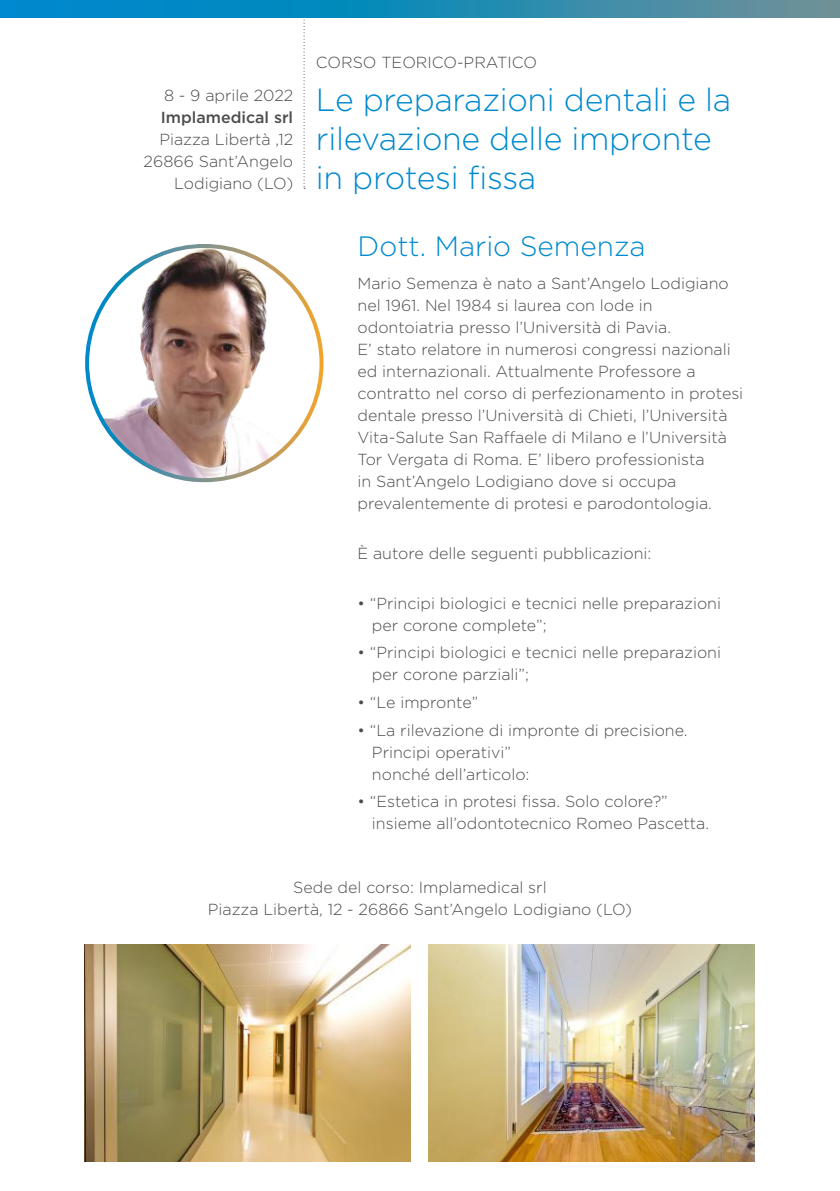
<style>
.page{position:relative;width:840px;height:1191px;background:#fff}
.page>*{position:absolute;margin:0;border:0;box-sizing:border-box;transform-origin:0 0}
.t1{font:300 32px/39px "Gotham";letter-spacing:-.01em;color:#0089cf}
.t2{font:300 28px "Gotham";color:#0089cf}
.t3{font:300 16px/22px "Gotham";color:#4e4b4c}
.t4{font:500 16px "Gotham";color:#4e4b4c}
</style>
<div class="page">
<svg style="left:303px;top:17px;width:2px;height:172px"></svg>
<svg style="left:0;top:0;width:839px;height:17px;background:#228bb4"></svg>
<img style="left:97px;top:244px;width:226px;height:238px">
<img style="left:428px;top:944px;width:325px;height:217px">
<img style="left:84px;top:944px;width:326px;height:217px">
<p class="t3" style="left:164px;top:84px;width:131px">8 - 9 aprile 2022</p>
<p class="t4" style="left:161px;top:107px;width:134px">Implamedical srl</p>
<p class="t3" style="left:143px;top:128px;width:151px;text-align:right">Piazza Libertà ,12<br>26866 Sant’Angelo<br>Lodigiano (LO)</p>
<p class="t3" style="left:316px;top:51px;width:222px">CORSO TEORICO-PRATICO</p>
<h1 class="t1" style="left:316px;top:79px;width:416px">Le preparazioni dentali e la rilevazione delle impronte in protesi fissa</h1>
<h2 class="t2" style="left:357px;top:228px;width:289px">Dott. Mario Semenza</h2>
<p class="t3" style="left:357px;top:272px;width:387px">Mario Semenza è nato a Sant’Angelo Lodigiano nel 1961. Nel 1984 si laurea con lode in odontoiatria presso l’Università di Pavia.<br>E’ stato relatore in numerosi congressi nazionali ed internazionali. Attualmente Professore a contratto nel corso di perfezionamento in protesi dentale presso l’Università di Chieti, l’Università Vita-Salute San Raffaele di Milano e l’Università Tor Vergata di Roma. E’ libero professionista<br>in Sant’Angelo Lodigiano dove si occupa prevalentemente di protesi e parodontologia.</p>
<p class="t3" style="left:357px;top:542px;width:295px">È autore delle seguenti pubblicazioni:</p>
<p class="t3" style="left:372px;top:591px;width:350px;text-indent:-14px">• “Principi biologici e tecnici nelle preparazioni per corone complete”;</p>
<p class="t3" style="left:372px;top:641px;width:350px;text-indent:-14px">• “Principi biologici e tecnici nelle preparazioni per corone parziali”;</p>
<p class="t3" style="left:357px;top:691px;width:122px">• “Le impronte”</p>
<p class="t3" style="left:372px;top:718px;width:317px;text-indent:-14px">• “La rilevazione di impronte di precisione.<br>Principi operativi”<br>nonché dell’articolo:</p>
<p class="t3" style="left:372px;top:790px;width:338px;text-indent:-14px">• “Estetica in protesi fissa. Solo colore?” insieme all’odontotecnico Romeo Pascetta.</p>
<p class="t3" style="left:208px;top:876px;width:425px;text-align:center">Sede del corso: Implamedical srl<br>Piazza Libertà, 12 - 26866 Sant’Angelo Lodigiano (LO)</p>
</div>
